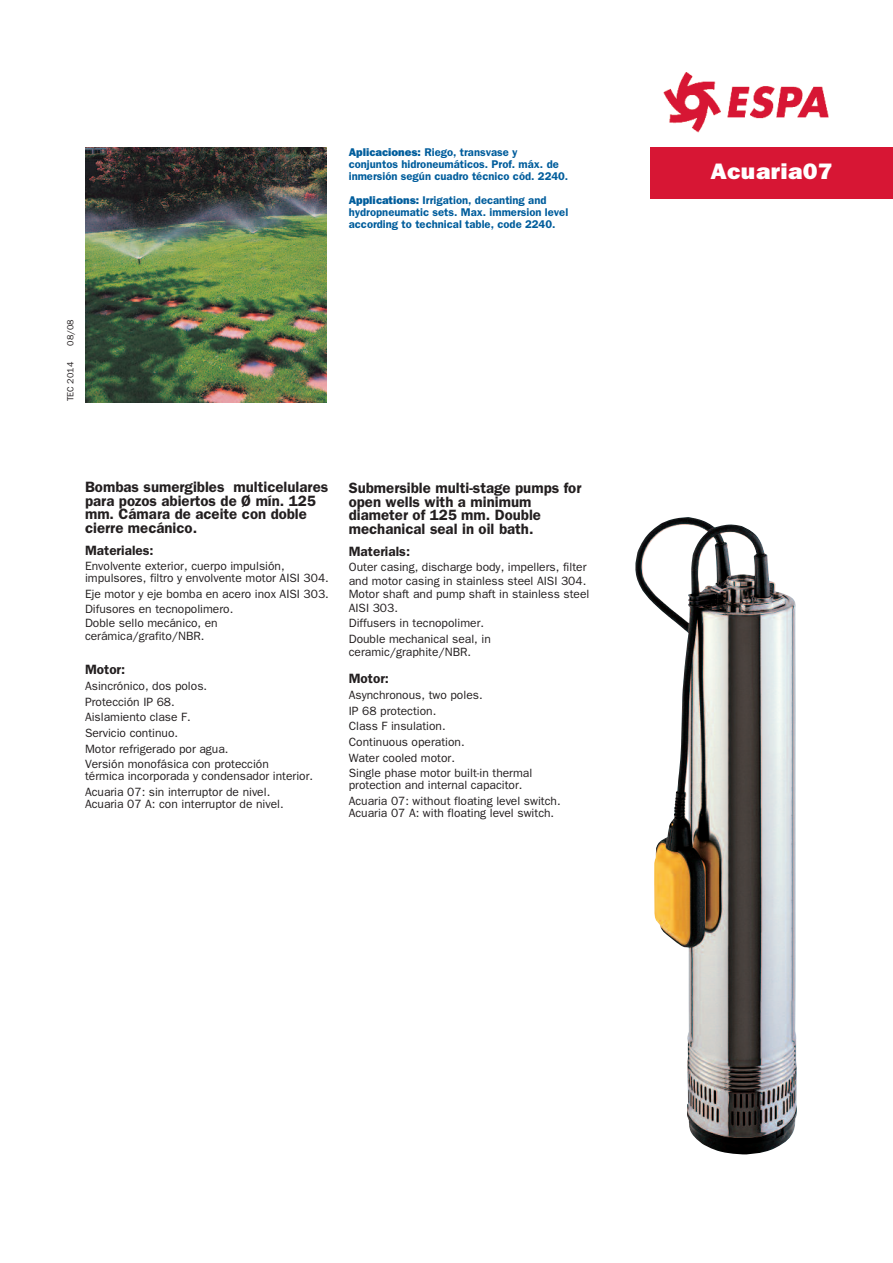
<style>
.page{position:relative;width:893px;height:1263px;background:#fff}
.page>*{position:absolute;margin:0;border:0;box-sizing:border-box;transform-origin:0 0}
.t1{font:800 22.5px "Franklin Gothic";letter-spacing:.01em;color:#fff;scale:1.1 1}
.t2{font:600 15px/13.5px "Franklin Gothic";color:#231f20}
.t3{font:600 13.5px "Franklin Gothic";color:#231f20}
.t4{font:12px/15.6px "Franklin Gothic";color:#231f20}
.t5{font:600 11.25px/12px "Franklin Gothic";color:#005d9c}
.t6{font:9px "Franklin Gothic";color:#231f20}
.s1{font-weight:800}
</style>
<div class="page">
<img style="left:663px;top:73px;width:165px;height:59px">
<div style="left:650px;top:147px;width:243px;height:52px;background:#d71634"></div>
<img style="left:85px;top:147px;width:241px;height:256px">
<img style="left:635px;top:517px;width:162px;height:637px">
<p class="t5" style="left:349px;top:146px;width:221px"><span class="s1">Aplicaciones:</span> Riego, transvase y conjuntos hidroneumáticos. Prof. máx. de inmersión según cuadro técnico cód. 2240.</p>
<p class="t5" style="left:349px;top:194px;width:221px"><span class="s1">Applications:</span> Irrigation, decanting and hydropneumatic sets. Max. immersion level according to technical table, code 2240.</p>
<p class="t6" style="left:65px;top:346px;width:28px;rotate:-90deg">08/08</p>
<p class="t6" style="left:65px;top:401px;width:41px;rotate:-90deg">TEC 2014</p>
<p class="t2" style="left:85px;top:480px;width:245px">Bombas sumergibles multicelulares para pozos abiertos de Ø mín. 125 mm. Cámara de aceite con doble cierre mecánico.</p>
<p class="t3" style="left:85px;top:542px;width:70px">Materiales:</p>
<p class="t4" style="left:85px;top:560px;width:245px;line-height:12px">Envolvente exterior, cuerpo impulsión, impulsores, filtro y envolvente motor AISI 304.</p>
<p class="t4" style="left:85px;top:586px;width:245px">Eje motor y eje bomba en acero inox AISI 303.<br>Difusores en tecnopolimero.</p>
<p class="t4" style="left:85px;top:616px;width:134px;line-height:13.5px">Doble sello mecánico, en cerámica/grafito/NBR.</p>
<p class="t3" style="left:85px;top:662px;width:42px">Motor:</p>
<p class="t4" style="left:85px;top:678px;width:185px">Asincrónico, dos polos.<br>Protección IP 68.<br>Aislamiento clase F.<br>Servicio continuo.<br>Motor refrigerado por agua.<br>Versión monofásica con protección</p>
<p class="t4" style="left:85px;top:768px;width:230px">térmica incorporada y condensador interior.<br>Acuaria 07: sin interruptor de nivel.</p>
<p class="t4" style="left:85px;top:796px;width:200px">Acuaria 07 A: con interruptor de nivel.</p>
<p class="t2" style="left:349px;top:481px;width:234px">Submersible multi-stage pumps for open wells with a minimum diameter of 125 mm. Double mechanical seal in oil bath.</p>
<p class="t3" style="left:349px;top:543px;width:63px">Materials:</p>
<p class="t4" style="left:349px;top:560px;width:242px;line-height:13.5px">Outer casing, discharge body, impellers, filter and motor casing in stainless steel AISI 304.<br>Motor shaft and pump shaft in stainless steel AISI 303.</p>
<p class="t4" style="left:349px;top:615px;width:144px">Diffusers in tecnopolimer.<br>Double mechanical seal, in</p>
<p class="t4" style="left:349px;top:644px;width:124px">ceramic/graphite/NBR.</p>
<p class="t3" style="left:349px;top:671px;width:42px">Motor:</p>
<p class="t4" style="left:349px;top:687px;width:185px">Asynchronous, two poles.<br>IP 68 protection.<br>Class F insulation.<br>Continuous operation.<br>Water cooled motor.<br>Single phase motor built-in thermal</p>
<p class="t4" style="left:349px;top:777px;width:213px">protection and internal capacitor.<br>Acuaria 07: without floating level switch.</p>
<p class="t4" style="left:349px;top:805px;width:207px">Acuaria 07 A: with floating level switch.</p>
<h1 class="t1" style="left:711px;top:158px;width:113px">Acuaria07</h1>
</div>
